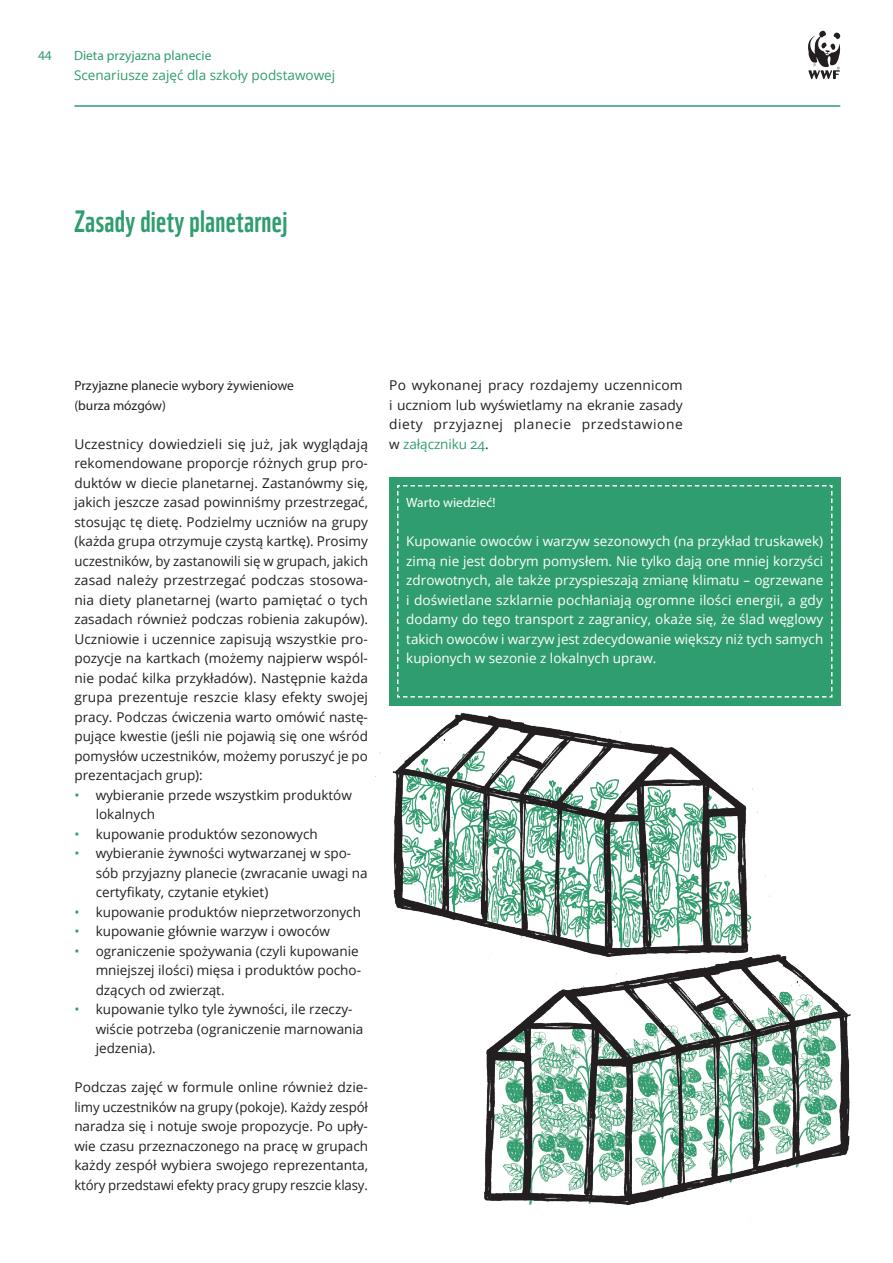
<style>
.page{position:relative;width:893px;height:1263px;background:#fff}
.page>*{position:absolute;margin:0;border:0;box-sizing:border-box;transform-origin:0 0}
.t1{font:30px "WWF";letter-spacing:.01em;color:#309d6e}
.body{font:13.5px/19.5px "Open Sans";color:#231f20}
.ramka{font:13.5px/19.5px "Open Sans";color:#fff;text-align:justify}
.body-2{font:13.5px/19.5px "Myriad Pro";color:#231f20}
.t2{font:13.5px "Open Sans";color:#309d6e}
.t3{font:13.5px "Myriad Pro";color:#309d6e}
.ramka-2{font:13.5px "Myriad Pro";color:#fff}
.s1{color:#309d6e}
</style>
<div class="page">
<svg style="left:808px;top:30px;width:33px;height:49px"></svg>
<hr style="left:74px;top:105px;width:766px;height:2px;background:#309d6e">
<div style="left:389px;top:477px;width:451px;height:228px;background:#309d6e"></div>
<svg style="left:397px;top:485px;width:436px;height:213px"></svg>
<img style="left:375px;top:673px;width:416px;height:250px">
<img style="left:469px;top:923px;width:282px;height:26px">
<img style="left:484px;top:949px;width:367px;height:270px">
<p class="t3" style="left:38px;top:48px;width:15px">44</p>
<p class="t3" style="left:74px;top:48px;width:139px">Dieta przyjazna planecie</p>
<p class="t2" style="left:74px;top:66px;width:263px">Scenariusze zajęć dla szkoły podstawowej</p>
<p class="t1" style="left:74px;top:198px;width:215px">Zasady diety planetarnej</p>
<p class="body-2" style="left:74px;top:376px;width:221px">Przyjazne planecie wybory żywieniowe (burza mózgów)</p>
<p class="body" style="left:74px;top:434px;width:295px;text-align:justify">Uczestnicy dowiedzieli się już, jak wyglądają rekomendowane proporcje różnych grup pro&shy;duktów w diecie planetarnej. Zastanówmy się, jakich jeszcze zasad powinniśmy przestrzegać, stosując tę dietę. Podzielmy uczniów na grupy (każda grupa otrzymuje czystą kartkę). Prosimy uczestników, by zastanowili się w grupach, jakich zasad należy przestrzegać podczas stosowa&shy;nia diety planetarnej (warto pamiętać o tych zasadach również podczas robienia zakupów).<br>Uczniowie i uczennice zapisują wszystkie pro&shy;pozycje na kartkach (możemy najpierw wspól&shy;nie podać kilka przykładów). Następnie każda grupa prezentuje reszcie klasy efekty swojej pracy. Podczas ćwiczenia warto omówić nastę&shy;pujące kwestie (jeśli nie pojawią się one wśród pomysłów uczestników, możemy poruszyć je po prezentacjach grup):</p>
<p class="body" style="left:96px;top:785px;width:258px;text-indent:-21px"><span class="s1">•</span> wybieranie przede wszystkim produktów lokalnych</p>
<p class="body" style="left:74px;top:824px;width:245px"><span class="s1">•</span> kupowanie produktów sezonowych</p>
<p class="body" style="left:96px;top:843px;width:274px;text-indent:-21px"><span class="s1">•</span> wybieranie żywności wytwarzanej w spo&shy;sób przyjazny planecie (zwracanie uwagi na certyfikaty, czytanie etykiet)</p>
<p class="body" style="left:74px;top:902px;width:288px"><span class="s1">•</span> kupowanie produktów nieprzetworzonych</p>
<p class="body" style="left:74px;top:921px;width:257px"><span class="s1">•</span> kupowanie głównie warzyw i owoców</p>
<p class="body" style="left:96px;top:941px;width:267px;text-indent:-21px"><span class="s1">•</span> ograniczenie spożywania (czyli kupowanie mniejszej ilości) mięsa i produktów pocho&shy;dzących od zwierząt.</p>
<p class="body" style="left:96px;top:999px;width:269px;text-indent:-21px"><span class="s1">•</span> kupowanie tylko tyle żywności, ile rzeczy&shy;wiście potrzeba (ograniczenie marnowania jedzenia).</p>
<p class="body" style="left:74px;top:1077px;width:295px;text-align:justify">Podczas zajęć w formule online również dzie&shy;limy uczestników na grupy (pokoje). Każdy zespół naradza się i notuje swoje propozycje. Po upły&shy;wie czasu przeznaczonego na pracę w grupach każdy zespół wybiera swojego reprezentanta, który przedstawi efekty pracy grupy reszcie klasy.</p>
<p class="body" style="left:389px;top:375px;width:295px;text-align:justify">Po wykonanej pracy rozdajemy uczennicom i uczniom lub wyświetlamy na ekranie zasady diety przyjaznej planecie przedstawione w <span class="s1">załączniku 24</span>.</p>
<p class="ramka-2" style="left:406px;top:494px;width:91px">Warto wiedzieć!</p>
<p class="ramka" style="left:406px;top:531px;width:418px">Kupowanie owoców i warzyw sezonowych (na przykład truskawek) zimą nie jest dobrym pomysłem. Nie tylko dają one mniej korzyści zdrowotnych, ale także przyspieszają zmianę klimatu – ogrzewane i doświetlane szklarnie pochłaniają ogromne ilości energii, a gdy dodamy do tego transport z zagranicy, okaże się, że ślad węglowy takich owoców i warzyw jest zdecydowanie większy niż tych samych kupionych w sezonie z lokalnych upraw.</p>
</div>
